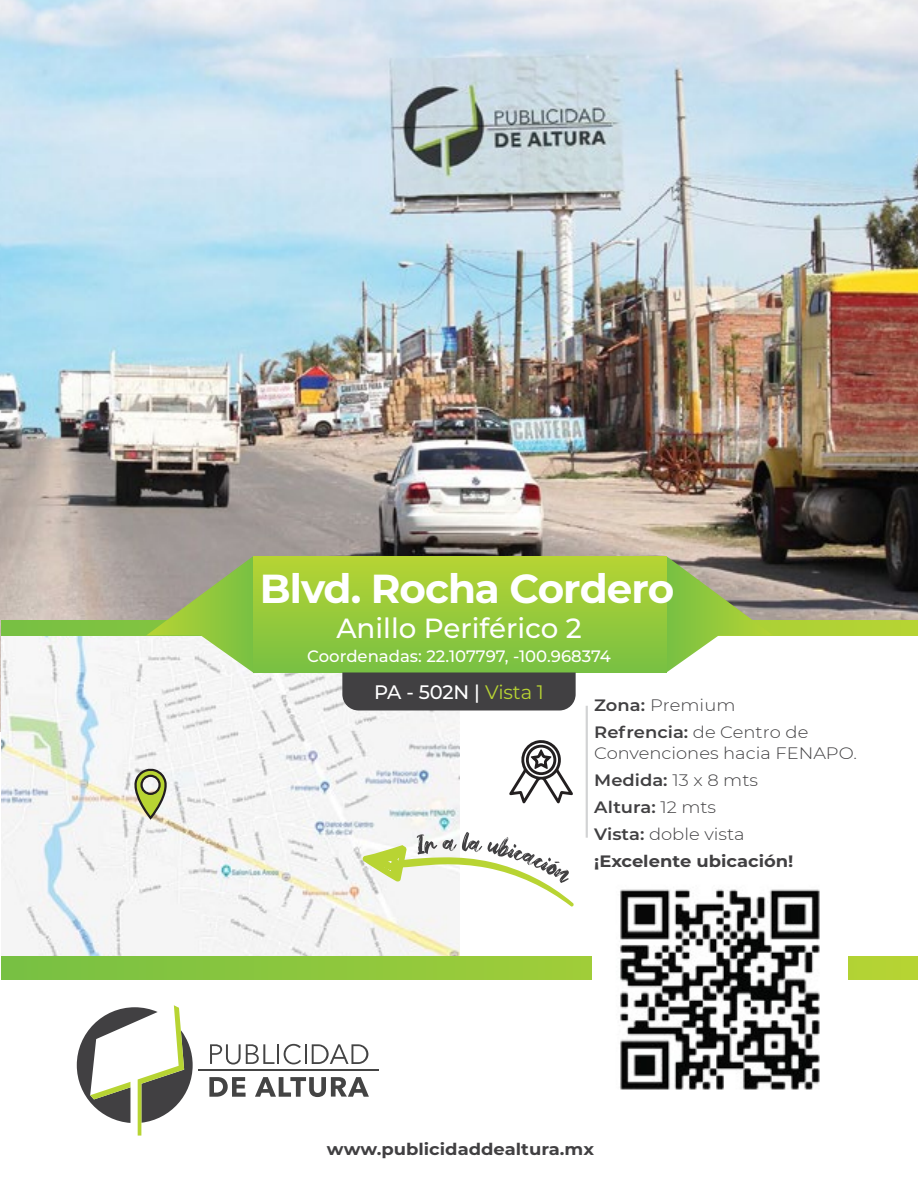
<style>
.page{position:relative;width:918px;height:1188px;background:#fff}
.page>*{position:absolute;margin:0;border:0;box-sizing:border-box;transform-origin:0 0}
.t1{font:700 40.5px "Montserrat";letter-spacing:-.025em;color:#fff}
.t2{font:500 27.75px "Montserrat";color:#fff}
.t3{font:500 19.5px "Montserrat";letter-spacing:-.01em;color:#fff}
.t4{font:300 16.5px/27px "Montserrat";color:#414042;scale:1.09 1}
.t5{font:500 16.5px "Montserrat";color:#fff}
.t6{font:700 16.5px "Montserrat";color:#414042;scale:1.09 1}
.s1{font-weight:400;color:#b8d433}
.s2{font-weight:600}
.s3{font-weight:700}
</style>
<div class="page">
<svg style="left:77px;top:1005px;width:116px;height:131px"></svg>
<svg style="left:209px;top:1077px;width:37px;height:20px"></svg>
<svg style="left:255px;top:1077px;width:114px;height:20px"></svg>
<svg style="left:210px;top:1044px;width:65px;height:21px"></svg>
<hr style="left:277px;top:1044px;width:2px;height:20px;background:#444">
<hr style="left:305px;top:1044px;width:2px;height:20px;background:#444">
<svg style="left:284px;top:1044px;width:17px;height:20px"></svg>
<svg style="left:312px;top:1044px;width:56px;height:20px"></svg>
<hr style="left:198px;top:1070px;width:181px;height:1px;background:#444">
<img style="left:0;top:0;width:918px;height:732px">
<div style="left:2px;top:621px;width:916px;height:358px;background:#fff"></div>
<img style="left:2px;top:635px;width:458px;height:321px">
<svg style="left:134px;top:767px;width:34px;height:54px"></svg>
<svg style="left:2px;top:956px;width:916px;height:23px"></svg>
<svg style="left:362px;top:832px;width:212px;height:76px"></svg>
<img style="left:592px;top:889px;width:255px;height:201px">
<hr style="left:586px;top:706px;width:2px;height:132px;background:#d2d3d4">
<svg style="left:509px;top:740px;width:64px;height:63px"></svg>
<svg style="left:2px;top:621px;width:916px;height:14px"></svg>
<svg style="left:146px;top:556px;width:107px;height:117px"></svg>
<svg style="left:666px;top:556px;width:107px;height:117px"></svg>
<div style="left:253px;top:556px;width:413px;height:117px;background:linear-gradient(to bottom,#b7d433,#77c043)"></div>
<div style="left:342px;top:672px;width:234px;height:38px;background:#414042"></div>
<h1 class="t1" style="left:260px;top:560px;width:416px">Blvd. Rocha Cordero</h1>
<h2 class="t2" style="left:336px;top:609px;width:247px">Anillo Periférico 2</h2>
<p class="t5" style="left:307px;top:645px;width:305px">Coordenadas: 22.107797, -100.968374</p>
<p class="t3" style="left:374px;top:679px;width:171px">PA - 502N | <span class="s1">Vista 1</span></p>
<p class="t4" style="left:594px;top:691px;width:198px"><span class="s2">Zona:</span> Premium<br><span class="s2">Refrencia:</span> de Centro de</p>
<p class="t4" style="left:594px;top:739px;width:243px">Convenciones hacia FENAPO.<br><span class="s2">Medida:</span> 13 x 8 mts<br><span class="s2">Altura:</span> 12 mts<br><span class="s2">Vista:</span> doble vista<br><span class="s3">¡Excelente ubicación!</span></p>
<p class="t6" style="left:327px;top:1138px;width:247px">www.publicidaddealtura.mx</p>
</div>
